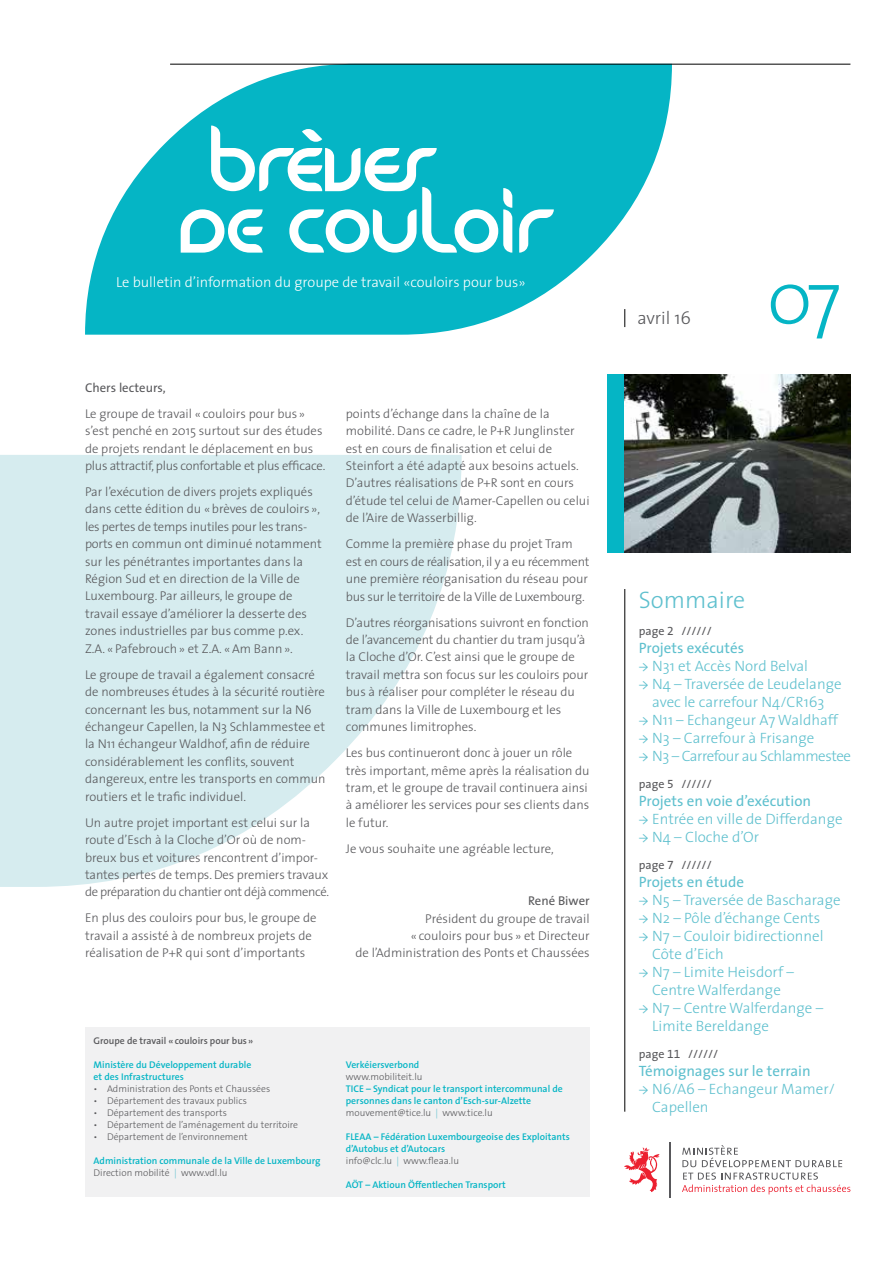
<style>
.page{position:relative;width:893px;height:1263px;background:#fff}
.page>*{position:absolute;margin:0;border:0;box-sizing:border-box;transform-origin:0 0}
.t1{font:300 75px "The Sans";color:#05b5c5}
.t2{font:300 24px "The Sans";color:#5fc0ce}
.t3{font:300 18px "The Sans";color:#58585b}
.t4{font:300 15px/18px "The Sans";color:#5fc0ce}
.t5{font:15px "The Sans";color:#5fc0ce}
.t6{font:300 15px "The Sans";letter-spacing:-.03em;color:#5fc0ce}
.t7{font:300 14.55px "The Sans";color:#fff}
.t8{font:300 12.75px/17.4px "The Sans";color:#58585b}
.t9{font:300 12.75px/17.4px "The Sans";letter-spacing:-.02em;color:#58585b}
.t10{font:12.75px "The Sans";color:#58585b}
.t11{font:12px "The Sans";color:#58585b}
.t12{font:600 9.75px/12px "The Sans";color:#05b5c5}
.t13{font:300 9.75px "The Sans";color:#58585b}
.t14{font:600 9.75px "The Sans";color:#58585b}
.s1{font-weight:300;color:#58585b}
.s2{font-weight:300;color:#5fc0ce}
.s3{font-family:"The Sans Expert"}
.s4{font-family:"Minion Pro";font-weight:400}
</style>
<div class="page">
<svg style="left:0;top:455px;width:462px;height:432px;fill:#d6ecef"></svg>
<svg style="left:85px;top:65px;width:587px;height:270px;fill:#05b5c5"></svg>
<svg style="left:519px;top:209px;width:35px;height:44px"></svg>
<svg style="left:181px;top:126px;width:331px;height:127px"></svg>
<hr style="left:170px;top:64px;width:680px;height:1px;background:#000">
<hr style="left:624px;top:589px;width:1px;height:523px;background:#000">
<svg style="left:624px;top:309px;width:1px;height:18px"></svg>
<div style="left:607px;top:374px;width:17px;height:178px;background:#05b5c5"></div>
<img style="left:624px;top:374px;width:226px;height:178px">
<hr style="left:669px;top:1142px;width:1px;height:56px;background:#58585b">
<svg style="left:624px;top:1147px;width:36px;height:45px"></svg>
<svg style="left:682px;top:1145px;width:168px;height:49px"></svg>
<div style="left:85px;top:1027px;width:505px;height:170px;background:#f1f1f2"></div>
<p class="t7" style="left:116px;top:270px;width:411px">Le bulletin d’information du groupe de travail «couloirs pour bus»</p>
<p class="t10" style="left:85px;top:377px;width:82px">Chers lecteurs,</p>
<p class="t8" style="left:85px;top:404px;width:242px">Le groupe de travail « couloirs pour bus » s’est penché en 2015 surtout sur des études de projets rendant le déplacement en bus plus attractif, plus confortable et plus efficace.</p>
<p class="t8" style="left:85px;top:483px;width:238px">Par l’exécution de divers projets expliqués dans cette édition du «brèves de couloirs », les pertes de temps inutiles pour les trans&shy;ports en commun ont diminué notamment sur les pénétrantes importantes dans la Région Sud et en direction de la Ville de Luxembourg. Par ailleurs, le groupe de travail essaye d’améliorer la desserte des zones industrielles par bus comme p.ex.<br>Z.A. «Pafebrouch» et Z.A. «Am Bann».</p>
<p class="t8" style="left:85px;top:665px;width:242px">Le groupe de travail a également consacré de nombreuses études à la sécurité routière concernant les bus, notamment sur la N6 échangeur Capellen, la N3 Schlammestee et la N11 échangeur Waldhof, afin de réduire considérablement les conflits, souvent dangereux, entre les transports en commun routiers et le trafic individuel.</p>
<p class="t8" style="left:85px;top:813px;width:246px">Un autre projet important est celui sur la route d’Esch à la Cloche d’Or où de nom&shy;breux bus et voitures rencontrent d’impor&shy;tantes pertes de temps. Des premiers travaux de préparation du chantier ont déjà commencé.</p>
<p class="t8" style="left:85px;top:909px;width:233px">En plus des couloirs pour bus, le groupe de travail a assisté à de nombreux projets de réalisation de P+R qui sont d’importants</p>
<p class="t8" style="left:346px;top:404px;width:245px">points d’échange dans la chaîne de la mobilité. Dans ce cadre, le P+R Junglinster est en cours de finalisation et celui de Steinfort a été adapté aux besoins actuels.<br>D’autres réalisations de P+R sont en cours d’étude tel celui de Mamer-Capellen ou celui de l’Aire de Wasserbillig.</p>
<p class="t9" style="left:346px;top:535px;width:245px">Comme la première phase du projet Tram est en cours de réalisation, il y a eu récemment une première réorganisation du réseau pour bus sur le territoire de la Ville de Luxembourg.</p>
<p class="t8" style="left:346px;top:613px;width:244px">D’autres réorganisations suivront en fonction de l’avancement du chantier du tram jusqu’à la Cloche d’Or. C’est ainsi que le groupe de travail mettra son focus sur les couloirs pour bus à réaliser pour compléter le réseau du tram dans la Ville de Luxembourg et les communes limitrophes.</p>
<p class="t8" style="left:346px;top:744px;width:245px">Les bus continueront donc à jouer un rôle très important, même après la réalisation du tram, et le groupe de travail continuera ainsi à améliorer les services pour ses clients dans le futur.</p>
<p class="t8" style="left:346px;top:839px;width:209px">Je vous souhaite une agréable lecture,</p>
<p class="t10" style="left:528px;top:890px;width:63px">René Biwer</p>
<p class="t8" style="left:355px;top:909px;width:236px;text-align:right">Président du groupe de travail<br>« couloirs pour bus » et Directeur<br>de l’Administration des Ponts et Chaussées</p>
<p class="t14" style="left:94px;top:1033px;width:161px">Groupe de travail «couloirs pour bus»</p>
<p class="t12" style="left:94px;top:1058px;width:159px">Ministère du Développement durable et des Infrastructures</p>
<p class="t13" style="left:94px;top:1081px;width:178px">• Administration des Ponts et Chaussées</p>
<p class="t13" style="left:94px;top:1093px;width:155px">• Département des travaux publics</p>
<p class="t13" style="left:94px;top:1105px;width:135px">• Département des transports</p>
<p class="t13" style="left:94px;top:1117px;width:206px">• Département de l’aménagement du territoire</p>
<p class="t13" style="left:94px;top:1129px;width:156px">• Département de l’environnement</p>
<p class="t12" style="left:94px;top:1154px;width:229px">Administration communale de la Ville de Luxembourg<br><span class="s1">Direction mobilité</span> <span class="s2">|</span> <span class="s1">www.vdl.lu</span></p>
<p class="t12" style="left:346px;top:1058px;width:75px">Verkéiersverbond</p>
<p class="t13" style="left:346px;top:1069px;width:78px">www.mobiliteit.lu</p>
<p class="t12" style="left:346px;top:1082px;width:218px">TICE – Syndicat pour le transport intercommunal de personnes dans le canton d’Esch-sur-Alzette <span class="s1">mouvement@tice.lu</span> <span class="s2">|</span> <span class="s1">www.tice.lu</span></p>
<p class="t12" style="left:346px;top:1130px;width:225px">FLEAA – Fédération Luxembourgeoise des Exploitants d’Autobus et d’Autocars<br><span class="s1">info@clc.lu</span> <span class="s2">|</span> <span class="s1">www.fleaa.lu</span></p>
<p class="t12" style="left:346px;top:1178px;width:161px">AÖT – Aktioun Öffentlechen Transport</p>
<h3 class="t3" style="left:637px;top:303px;width:55px">avril 16</h3>
<h1 class="t1" style="left:766px;top:236px;width:76px">07</h1>
<h2 class="t2" style="left:639px;top:580px;width:108px">Sommaire</h2>
<p class="t11" style="left:639px;top:621px;width:74px">page <span class="s3">2</span> //////</p>
<p class="t5" style="left:639px;top:635px;width:107px">Projets exécutés</p>
<p class="t4" style="left:639px;top:656px;width:171px"><span class="s4">→</span> N31 et Accès Nord Belval</p>
<p class="t4" style="left:639px;top:674px;width:204px;text-align:center"><span class="s4">→</span> N4 – Traversée de Leudelange avec le carrefour N4/CR163</p>
<p class="t4" style="left:639px;top:710px;width:201px"><span class="s4">→</span> N11 – Echangeur A7 Waldhaff</p>
<p class="t4" style="left:639px;top:728px;width:177px"><span class="s4">→</span> N3 – Carrefour à Frisange</p>
<p class="t6" style="left:639px;top:743px;width:214px"><span class="s4">→</span> N3 – Carrefour au Schlammestee</p>
<p class="t11" style="left:639px;top:774px;width:74px">page <span class="s3">5</span> //////</p>
<p class="t5" style="left:639px;top:788px;width:174px">Projets en voie d’exécution</p>
<p class="t4" style="left:639px;top:809px;width:205px"><span class="s4">→</span> Entrée en ville de Differdange</p>
<p class="t4" style="left:639px;top:827px;width:122px"><span class="s4">→</span> N4 – Cloche d’Or</p>
<p class="t11" style="left:639px;top:855px;width:74px">page <span class="s3">7</span> //////</p>
<p class="t5" style="left:639px;top:869px;width:107px">Projets en étude</p>
<p class="t4" style="left:639px;top:890px;width:203px"><span class="s4">→</span> N5 – Traversée de Bascharage</p>
<p class="t4" style="left:639px;top:908px;width:183px"><span class="s4">→</span> N2 – Pôle d’échange Cents</p>
<p class="t4" style="left:652px;top:926px;width:173px;text-indent:-14px"><span class="s4">→</span> N7 – Couloir bidirectionnel<br>Côte d’Eich</p>
<p class="t4" style="left:639px;top:962px;width:157px;text-align:center"><span class="s4">→</span> N7 – Limite Heisdorf –<br>Centre Walferdange</p>
<p class="t4" style="left:652px;top:998px;width:173px;text-indent:-14px"><span class="s4">→</span> N7 – Centre Walferdange –<br>Limite Bereldange</p>
<p class="t11" style="left:639px;top:1044px;width:81px">page <span class="s3">11</span> //////</p>
<p class="t5" style="left:639px;top:1058px;width:173px">Témoignages sur le terrain</p>
<p class="t4" style="left:652px;top:1079px;width:184px;text-indent:-14px"><span class="s4">→</span> N6/A6 – Echangeur Mamer/<br>Capellen</p>
</div>
